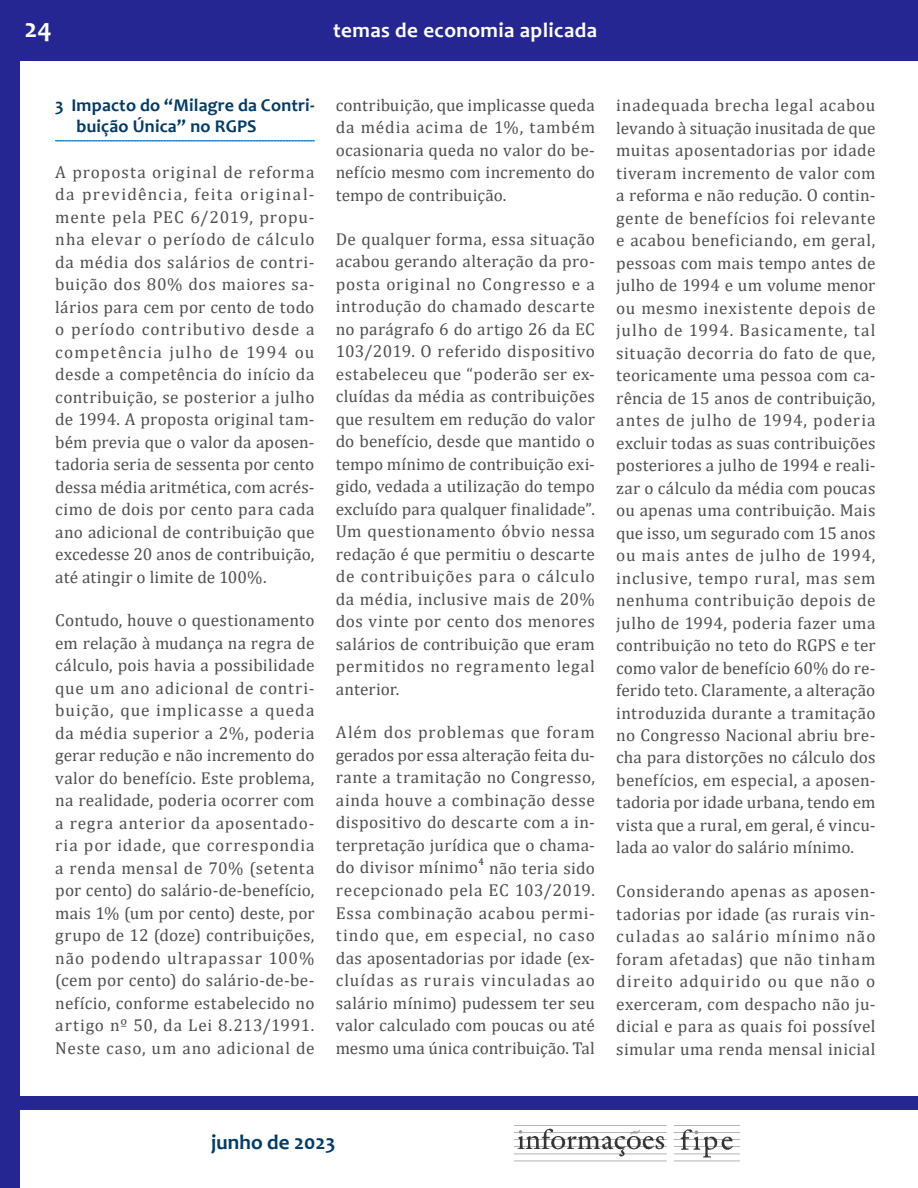
<style>
.page{position:relative;width:918px;height:1188px;background:#fff}
.page>*{position:absolute;margin:0;border:0;box-sizing:border-box;transform-origin:0 0}
.t1{font:700 27px "Candara";color:#fff}
.t2{font:700 21px "Candara";letter-spacing:.02em;color:#fff}
.t3{font:700 21px "Candara";color:#003b68}
.t4{font:700 18px/21px "Candara";letter-spacing:.01em;color:#003b68}
.t5{font:17.25px/22.5px "Cambria";letter-spacing:.015em;color:#4e4f50;text-align:justify}
.t6{font:10.05px "Cambria";color:#231f20}
</style>
<div class="page">
<div style="left:0;top:0;width:20px;height:1188px;background:#262693"></div>
<div style="left:0;top:0;width:918px;height:61px;background:#262693"></div>
<div style="left:15px;top:1097px;width:903px;height:13px;background:#262693"></div>
<img style="left:514px;top:1125px;width:225px;height:37px">
<svg style="left:55px;top:140px;width:260px;height:1px"></svg>
<h1 class="t1" style="left:25px;top:12px;width:29px">24</h1>
<p class="t2" style="left:333px;top:17px;width:265px">temas de economia aplicada</p>
<p class="t4" style="left:77px;top:94px;width:240px;text-indent:-21px">3 Impacto do “Milagre da Contri&shy;buição Única” no RGPS</p>
<p class="t5" style="left:55px;top:161px;width:261px">A proposta original de reforma da previdência, feita original&shy;mente pela PEC 6/2019, propu&shy;nha elevar o período de cálculo da média dos salários de contri&shy;buição dos 80% dos maiores sa&shy;lários para cem por cento de todo o período contributivo desde a competência julho de 1994 ou desde a competência do início da contribuição, se posterior a julho de 1994. A proposta original tam&shy;bém previa que o valor da aposen&shy;tadoria seria de sessenta por cento dessa média aritmética, com acrés&shy;cimo de dois por cento para cada ano adicional de contribuição que excedesse 20 anos de contribuição, até atingir o limite de 100%.</p>
<p class="t5" style="left:55px;top:609px;width:261px">Contudo, houve o questionamento em relação à mudança na regra de cálculo, pois havia a possibilidade que um ano adicional de contri&shy;buição, que implicasse a queda da média superior a 2%, poderia gerar redução e não incremento do valor do benefício. Este problema, na realidade, poderia ocorrer com a regra anterior da aposentado&shy;ria por idade, que correspondia a renda mensal de 70% (setenta por cento) do salário-de-benefício, mais 1% (um por cento) deste, por grupo de 12 (doze) contribuições, não podendo ultrapassar 100% (cem por cento) do salário-de-be&shy;nefício, conforme estabelecido no artigo nº 50, da Lei 8.213/1991.<br>Neste caso, um ano adicional de</p>
<p class="t5" style="left:336px;top:94px;width:261px">contribuição, que implicasse queda da média acima de 1%, também ocasionaria queda no valor do be&shy;nefício mesmo com incremento do tempo de contribuição.</p>
<p class="t5" style="left:336px;top:228px;width:261px">De qualquer forma, essa situação acabou gerando alteração da pro&shy;posta original no Congresso e a introdução do chamado descarte no parágrafo 6 do artigo 26 da EC 103/2019. O referido dispositivo estabeleceu que “poderão ser ex&shy;cluídas da média as contribuições que resultem em redução do valor do benefício, desde que mantido o tempo mínimo de contribuição exi&shy;gido, vedada a utilização do tempo excluído para qualquer finalidade”.<br>Um questionamento óbvio nessa redação é que permitiu o descarte de contribuições para o cálculo da média, inclusive mais de 20% dos vinte por cento dos menores salários de contribuição que eram permitidos no regramento legal anterior.</p>
<p class="t5" style="left:336px;top:721px;width:261px">Além dos problemas que foram gerados por essa alteração feita du&shy;rante a tramitação no Congresso, ainda houve a combinação desse dispositivo do descarte com a in&shy;terpretação jurídica que o chama&shy;do divisor mínimo</p>
<p class="t6" style="left:479px;top:856px;width:7px">4</p>
<p class="t5" style="left:336px;top:857px;width:261px;text-indent:153px">não teria sido recepcionado pela EC 103/2019.<br>Essa combinação acabou permi&shy;tindo que, em especial, no caso das aposentadorias por idade (ex&shy;cluídas as rurais vinculadas ao salário mínimo) pudessem ter seu valor calculado com poucas ou até mesmo uma única contribuição. Tal</p>
<p class="t5" style="left:616px;top:94px;width:261px">inadequada brecha legal acabou levando à situação inusitada de que muitas aposentadorias por idade tiveram incremento de valor com a reforma e não redução. O contin&shy;gente de benefícios foi relevante e acabou beneficiando, em geral, pessoas com mais tempo antes de julho de 1994 e um volume menor ou mesmo inexistente depois de julho de 1994. Basicamente, tal situação decorria do fato de que, teoricamente uma pessoa com ca&shy;rência de 15 anos de contribuição, antes de julho de 1994, poderia excluir todas as suas contribuições posteriores a julho de 1994 e reali&shy;zar o cálculo da média com poucas ou apenas uma contribuição. Mais que isso, um segurado com 15 anos ou mais antes de julho de 1994, inclusive, tempo rural, mas sem nenhuma contribuição depois de julho de 1994, poderia fazer uma contribuição no teto do RGPS e ter como valor de benefício 60% do re&shy;ferido teto. Claramente, a alteração introduzida durante a tramitação no Congresso Nacional abriu bre&shy;cha para distorções no cálculo dos benefícios, em especial, a aposen&shy;tadoria por idade urbana, tendo em vista que a rural, em geral, é vincu&shy;lada ao valor do salário mínimo.</p>
<p class="t5" style="left:616px;top:880px;width:261px">Considerando apenas as aposen&shy;tadorias por idade (as rurais vin&shy;culadas ao salário mínimo não foram afetadas) que não tinham direito adquirido ou que não o exerceram, com despacho não ju&shy;dicial e para as quais foi possível simular uma renda mensal inicial</p>
<p class="t3" style="left:211px;top:1129px;width:126px">junho de 2023</p>
</div>
